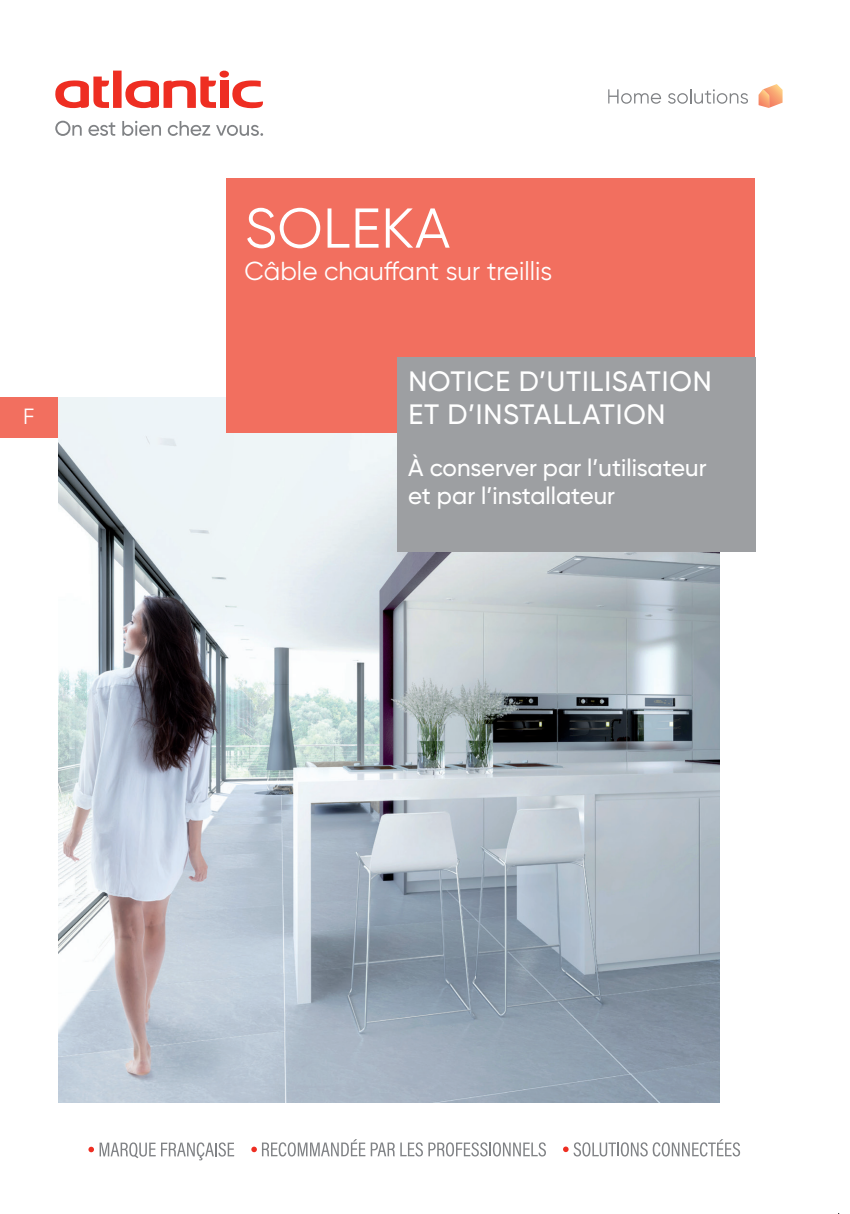
<style>
.page{position:relative;width:850px;height:1214px;background:#fff}
.page>*{position:absolute;margin:0;border:0;box-sizing:border-box;transform-origin:0 0}
.t1{font:56px "Gilroy";letter-spacing:.01em;color:#fff}
.t2{font:500 28px/33.6px "Gilroy";letter-spacing:.03em;color:#fff}
.t3{font:26px "Gilroy";color:#fff}
.t4{font:500 24px/28.8px "Gilroy";color:#fff}
.t5{font:22px "Gilroy";color:#fff}
</style>
<div class="page">
<img style="left:58px;top:397px;width:661px;height:705px">
<div style="left:0;top:397px;width:58px;height:40px;background:#f26f5f"></div>
<svg style="left:371px;top:1142px;width:175px;height:14px"></svg>
<svg style="left:251px;top:1139px;width:114px;height:17px"></svg>
<svg style="left:100px;top:1142px;width:134px;height:18px"></svg>
<svg style="left:88px;top:1146px;width:6px;height:6px"></svg>
<svg style="left:563px;top:1139px;width:177px;height:17px"></svg>
<svg style="left:608px;top:89px;width:53px;height:15px"></svg>
<svg style="left:668px;top:89px;width:80px;height:15px"></svg>
<svg style="left:758px;top:84px;width:24px;height:24px"></svg>
<svg style="left:55px;top:121px;width:27px;height:15px"></svg>
<svg style="left:88px;top:122px;width:27px;height:14px"></svg>
<svg style="left:122px;top:121px;width:39px;height:15px"></svg>
<svg style="left:168px;top:121px;width:42px;height:15px"></svg>
<svg style="left:216px;top:125px;width:47px;height:11px"></svg>
<svg style="left:55px;top:70px;width:208px;height:39px"></svg>
<div style="left:226px;top:179px;width:528px;height:254px;background:#f26f5f"></div>
<div style="left:397px;top:357px;width:358px;height:194px;background:#9d9fa2"></div>
<p class="t5" style="left:23px;top:402px;width:13px">F</p>
<h1 class="t1" style="left:245px;top:194px;width:207px">SOLEKA</h1>
<p class="t3" style="left:245px;top:255px;width:309px">Câble chauffant sur treillis</p>
<p class="t2" style="left:408px;top:364px;width:305px">NOTICE D’UTILISATION<br>ET D’INSTALLATION</p>
<p class="t4" style="left:408px;top:452px;width:300px">À conserver par l’utilisateur et par l’installateur</p>
</div>
